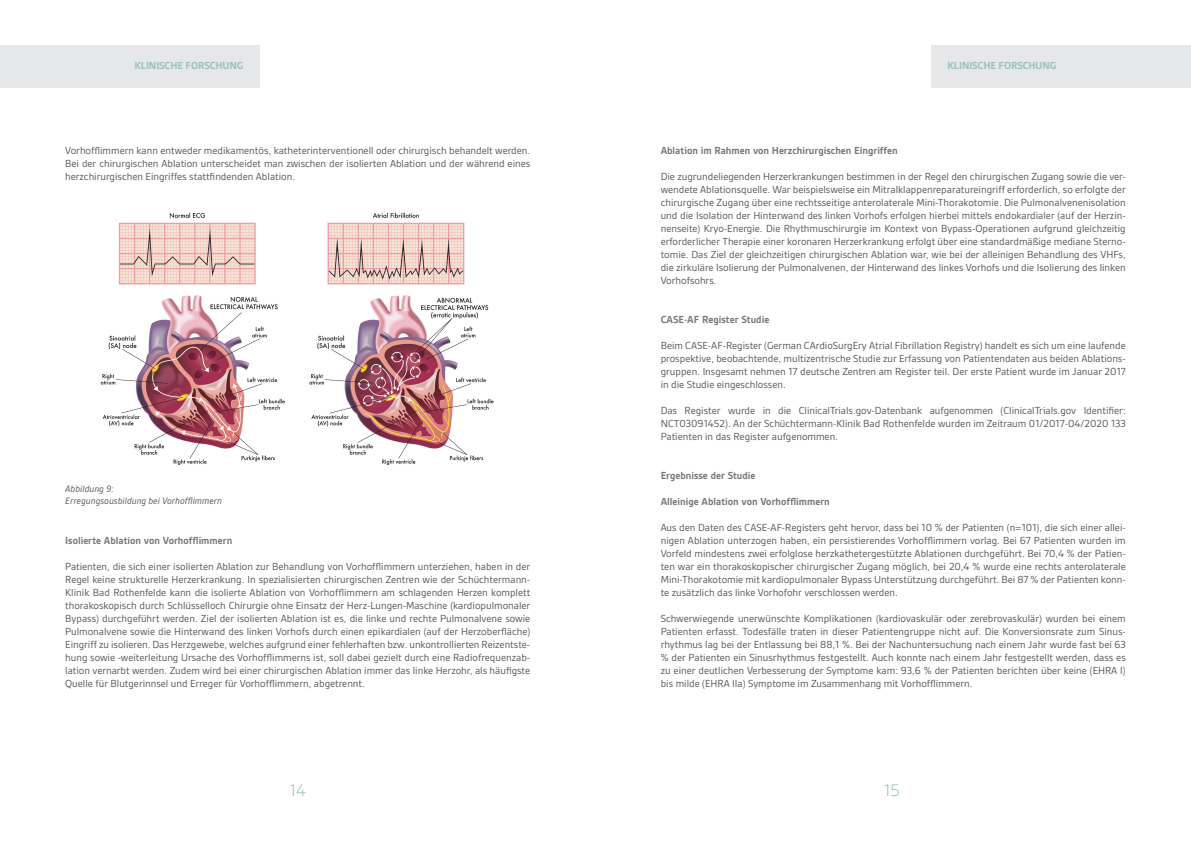
<style>
.page{position:relative;width:1191px;height:842px;background:#fff}
.page>*{position:absolute;margin:0;border:0;box-sizing:border-box;transform-origin:0 0}
.t1{font:300 18px "Gesta";color:#99c1b9}
.t2{font:11px/13px "Gesta";color:#57585a;text-align:justify}
.t3{font:700 11px "Gesta";color:#76787b}
.t4{font:700 11px "Gesta";letter-spacing:-.01em;color:#99c1b9}
.t5{font:italic 10px/12px "Gesta";color:#57585a}
</style>
<div class="page">
<div style="left:932px;top:46px;width:259px;height:42px;background:#e6e7e9"></div>
<div style="left:0;top:46px;width:259px;height:42px;background:#e6e7e9"></div>
<img style="left:100px;top:212px;width:394px;height:253px">
<p class="t4" style="left:134px;top:60px;width:110px">KLINISCHE FORSCHUNG</p>
<p class="t2" style="left:65px;top:143px;width:466px">Vorhofflimmern kann entweder medikamentös, katheterinterventionell oder chirurgisch behandelt werden.<br>Bei der chirurgischen Ablation unterscheidet man zwischen der isolierten Ablation und der während eines herzchirurgischen Eingriffes stattfindenden Ablation.</p>
<p class="t5" style="left:65px;top:482px;width:158px">Abbildung 9:<br>Erregungsausbildung bei Vorhofflimmern</p>
<p class="t3" style="left:65px;top:534px;width:168px">Isolierte Ablation von Vorhofflimmern</p>
<p class="t2" style="left:65px;top:559px;width:466px">Patienten, die sich einer isolierten Ablation zur Behandlung von Vorhofflimmern unterziehen, haben in der Regel keine strukturelle Herzerkrankung. In spezialisierten chirurgischen Zentren wie der Schüchtermann-Klinik Bad Rothenfelde kann die isolierte Ablation von Vorhofflimmern am schlagenden Herzen komplett thorakoskopisch durch Schlüsselloch Chirurgie ohne Einsatz der Herz-Lungen-Maschine (kardiopulmonaler Bypass) durchgeführt werden. Ziel der isolierten Ablation ist es, die linke und rechte Pulmonalvene sowie Pulmonalvene sowie die Hinterwand des linken Vorhofs durch einen epikardialen (auf der Herzoberfläche)<br>Eingriff zu isolieren. Das Herzgewebe, welches aufgrund einer fehlerhaften bzw. unkontrollierten Reizentste&shy;hung sowie -weiterleitung Ursache des Vorhofflimmerns ist, soll dabei gezielt durch eine Radiofrequenzab&shy;lation vernarbt werden. Zudem wird bei einer chirurgischen Ablation immer das linke Herzohr, als häufigste Quelle für Blutgerinnsel und Erreger für Vorhofflimmern, abgetrennt.</p>
<p class="t4" style="left:947px;top:60px;width:110px">KLINISCHE FORSCHUNG</p>
<p class="t3" style="left:660px;top:144px;width:238px">Ablation im Rahmen von Herzchirurgischen Eingriffen</p>
<p class="t2" style="left:660px;top:169px;width:466px">Die zugrundeliegenden Herzerkrankungen bestimmen in der Regel den chirurgischen Zugang sowie die ver&shy;wendete Ablationsquelle. War beispielsweise ein Mitralklappenreparatureingriff erforderlich, so erfolgte der chirurgische Zugang über eine rechtsseitige anterolaterale Mini-Thorakotomie. Die Pulmonalvenenisolation und die Isolation der Hinterwand des linken Vorhofs erfolgen hierbei mittels endokardialer (auf der Herzin&shy;nenseite) Kryo-Energie. Die Rhythmuschirurgie im Kontext von Bypass-Operationen aufgrund gleichzeitig erforderlicher Therapie einer koronaren Herzerkrankung erfolgt über eine standardmäßige mediane Sterno&shy;tomie. Das Ziel der gleichzeitigen chirurgischen Ablation war, wie bei der alleinigen Behandlung des VHFs, die zirkuläre Isolierung der Pulmonalvenen, der Hinterwand des linkes Vorhofs und die Isolierung des linken Vorhofsohrs.</p>
<p class="t3" style="left:660px;top:313px;width:110px">CASE-AF Register Studie</p>
<p class="t2" style="left:660px;top:338px;width:466px">Beim CASE-AF-Register (German CArdioSurgEry Atrial Fibrillation Registry) handelt es sich um eine laufende prospektive, beobachtende, multizentrische Studie zur Erfassung von Patientendaten aus beiden Ablations&shy;gruppen. Insgesamt nehmen 17 deutsche Zentren am Register teil. Der erste Patient wurde im Januar 2017 in die Studie eingeschlossen.</p>
<p class="t2" style="left:660px;top:403px;width:466px">Das Register wurde in die ClinicalTrials.gov-Datenbank aufgenommen (ClinicalTrials.gov Identifier:<br>NCT03091452). An der Schüchtermann-Klinik Bad Rothenfelde wurden im Zeitraum 01/2017-04/2020 133<br>Patienten in das Register aufgenommen.</p>
<p class="t3" style="left:660px;top:469px;width:96px">Ergebnisse der Studie</p>
<p class="t3" style="left:660px;top:495px;width:171px">Alleinige Ablation von Vorhofflimmern</p>
<p class="t2" style="left:660px;top:520px;width:466px">Aus den Daten des CASE-AF-Registers geht hervor, dass bei 10 % der Patienten (n=101), die sich einer allei&shy;nigen Ablation unterzogen haben, ein persistierendes Vorhofflimmern vorlag. Bei 67 Patienten wurden im Vorfeld mindestens zwei erfolglose herzkathetergestützte Ablationen durchgeführt. Bei 70,4 % der Patien&shy;ten war ein thorakoskopischer chirurgischer Zugang möglich, bei 20,4 % wurde eine rechts anterolaterale Mini-Thorakotomie mit kardiopulmonaler Bypass Unterstützung durchgeführt. Bei 87 % der Patienten konn&shy;te zusätzlich das linke Vorhofohr verschlossen werden.</p>
<p class="t2" style="left:660px;top:611px;width:466px">Schwerwiegende unerwünschte Komplikationen (kardiovaskulär oder zerebrovaskulär) wurden bei einem Patienten erfasst. Todesfälle traten in dieser Patientengruppe nicht auf. Die Konversionsrate zum Sinus&shy;rhythmus lag bei der Entlassung bei 88,1 %. Bei der Nachuntersuchung nach einem Jahr wurde fast bei 63 % der Patienten ein Sinusrhythmus festgestellt. Auch konnte nach einem Jahr festgestellt werden, dass es zu einer deutlichen Verbesserung der Symptome kam: 93,6 % der Patienten berichten über keine (EHRA I) bis milde (EHRA IIa) Symptome im Zusammenhang mit Vorhofflimmern.</p>
<h1 class="t1" style="left:289px;top:780px;width:18px">14</h1>
<h1 class="t1" style="left:883px;top:780px;width:18px">15</h1>
</div>
